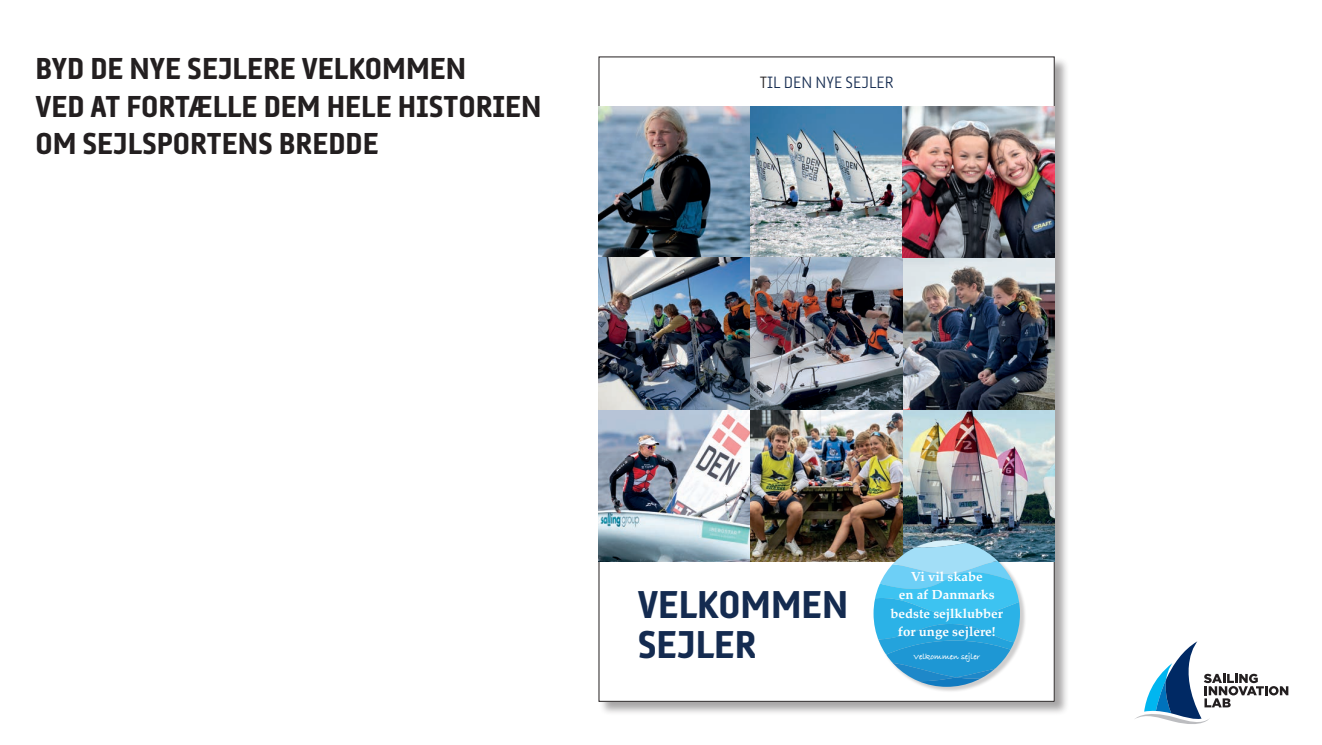
<style>
.page{position:relative;width:1322px;height:745px;background:#fff}
.page>*{position:absolute;margin:0;border:0;box-sizing:border-box;transform-origin:0 0}
.t1{font:700 38.38px/40px "Klampenborg";color:#142b50}
.t2{font:700 30px/37.5px "Klampenborg";color:#231f20}
.t3{font:300 16.25px "Klampenborg";color:#142b50}
.t4{font:700 13.25px/18.4px "Palatino";color:#fff;text-align:center}
.t5{font:700 8.62px "Bradley Hand ITCTT";color:#fff}
.s1{color:#231f20}
</style>
<div class="page">
<div style="left:599px;top:57px;width:470px;height:658px;background:#231f20;opacity:.4"></div>
<div style="left:599px;top:57px;width:455px;height:643px;background:#fff"></div>
<img style="left:599px;top:106px;width:455px;height:455px">
<div style="left:873px;top:540px;width:153px;height:152px;background:#231f20;opacity:.22"></div>
<svg style="left:873px;top:540px;width:147px;height:146px;background:#5bb7dd"></svg>
<svg style="left:1135px;top:641px;width:153px;height:83px"></svg>
<p class="t2" style="left:35px;top:50px;width:508px">BYD DE NYE SEJLERE VELKOMMEN<br>VED AT FORTÆLLE DEM HELE HISTORIEN<br>OM SEJLSPORTENS BREDDE</p>
<p class="t3" style="left:760px;top:72px;width:135px"><span class="s1">T</span>IL DEN NYE SEJLER</p>
<p class="t1" style="left:638px;top:584px;width:212px">VELKOMMEN<br>SEJLER</p>
<p class="t4" style="left:890px;top:566px;width:114px">Vi vil skabe<br>en af Danmarks bedste sejlklubber for unge sejlere!</p>
<p class="t5" style="left:913px;top:649px;width:68px">Velkommen sejler</p>
</div>
